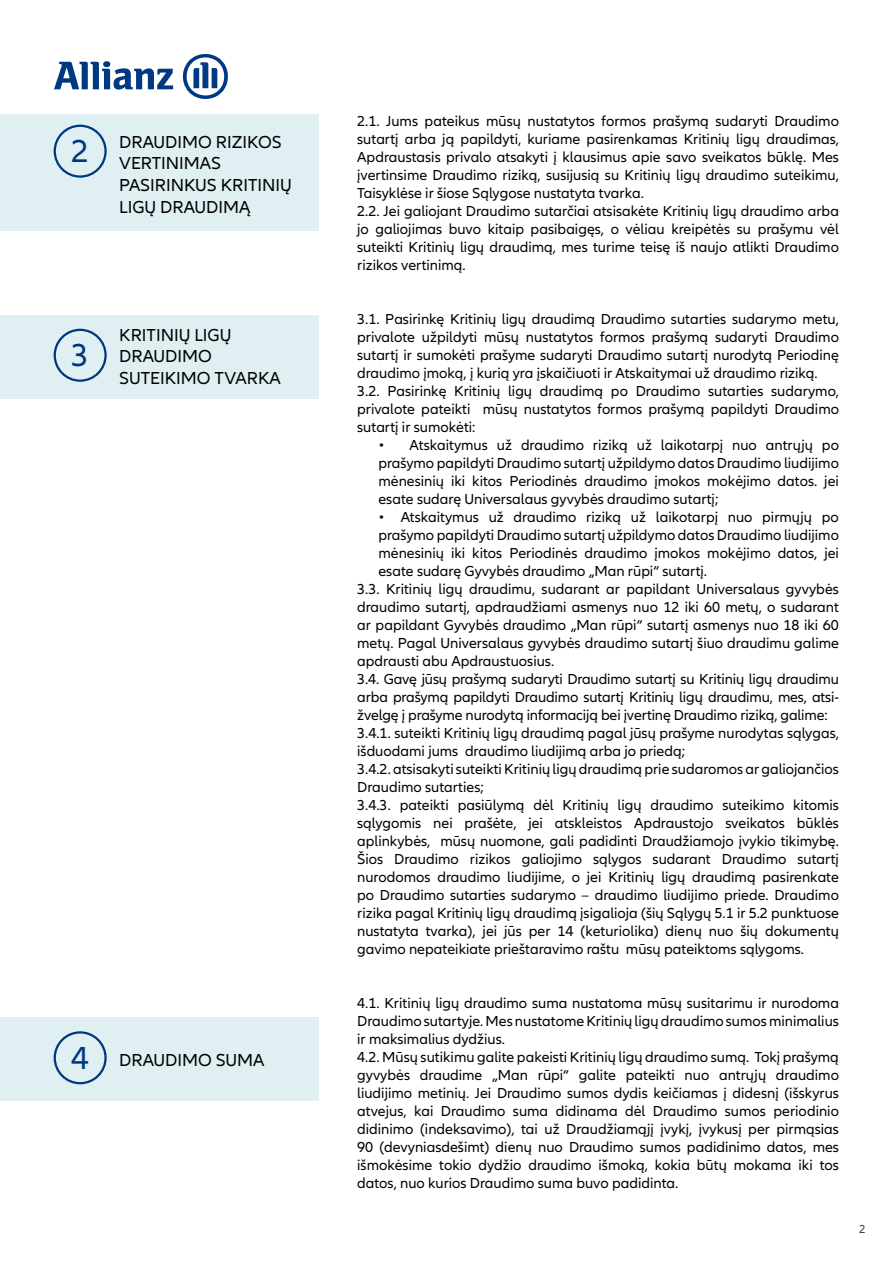
<style>
.page{position:relative;width:893px;height:1263px;background:#fff}
.page>*{position:absolute;margin:0;border:0;box-sizing:border-box;transform-origin:0 0}
.t1{font:33px "Allianz Neo";color:#003781}
.t2{font:18px/21.6px "Allianz Neo";color:#000}
.t3{font:15px/18px "Allianz Neo";color:#000}
.t4{font:12px "Allianz Neo";color:#414141}
</style>
<div class="page">
<svg style="left:54px;top:61px;width:119px;height:29px"></svg>
<svg style="left:183px;top:54px;width:45px;height:45px"></svg>
<div style="left:0;top:115px;width:318px;height:116px;background:#dfeff2"></div>
<div style="left:0;top:315px;width:318px;height:84px;background:#dfeff2"></div>
<div style="left:0;top:1017px;width:318px;height:84px;background:#dfeff2"></div>
<div style="left:54px;top:125px;width:53px;height:53px;border:2px solid #003781;border-radius:50%"></div>
<div style="left:54px;top:329px;width:53px;height:53px;border:2px solid #003781;border-radius:50%"></div>
<div style="left:54px;top:1031px;width:53px;height:53px;border:2px solid #003781;border-radius:50%"></div>
<h1 class="t1" style="left:71px;top:132px;width:19px">2</h1>
<p class="t2" style="left:119px;top:131px;width:174px">DRAUDIMO RIZIKOS<br>VERTINIMAS<br>PASIRINKUS KRITINIŲ<br>LIGŲ DRAUDIMĄ</p>
<h1 class="t1" style="left:71px;top:336px;width:19px">3</h1>
<p class="t2" style="left:119px;top:324px;width:163px">KRITINIŲ LIGŲ<br>DRAUDIMO<br>SUTEIKIMO TVARKA</p>
<h1 class="t1" style="left:71px;top:1039px;width:19px">4</h1>
<p class="t2" style="left:119px;top:1050px;width:147px">DRAUDIMO SUMA</p>
<p class="t3" style="left:357px;top:113px;width:483px">2.1. Jums pateikus mūsų nustatytos formos prašymą sudaryti Draudimo sutartį arba ją papildyti, kuriame pasirenkamas Kritinių ligų draudimas, Apdraustasis privalo atsakyti į klausimus apie savo sveikatos būklę. Mes įvertinsime Draudimo riziką, susijusią su Kritinių ligų draudimo suteikimu, Taisyklėse ir šiose Sąlygose nustatyta tvarka.<br>2.2. Jei galiojant Draudimo sutarčiai atsisakėte Kritinių ligų draudimo arba jo galiojimas buvo kitaip pasibaigęs, o vėliau kreipėtės su prašymu vėl suteikti Kritinių ligų draudimą, mes turime teisę iš naujo atlikti Draudimo rizikos vertinimą.</p>
<p class="t3" style="left:357px;top:311px;width:483px">3.1. Pasirinkę Kritinių ligų draudimą Draudimo sutarties sudarymo metu, privalote užpildyti mūsų nustatytos formos prašymą sudaryti Draudimo sutartį ir sumokėti prašyme sudaryti Draudimo sutartį nurodytą Periodinę draudimo įmoką, į kurią yra įskaičiuoti ir Atskaitymai už draudimo riziką.<br>3.2. Pasirinkę Kritinių ligų draudimą po Draudimo sutarties sudarymo, privalote pateikti mūsų nustatytos formos prašymą papildyti Draudimo sutartį ir sumokėti:</p>
<p class="t3" style="left:378px;top:437px;width:462px;text-align:justify">• Atskaitymus už draudimo riziką už laikotarpį nuo antrųjų po prašymo papildyti Draudimo sutartį užpildymo datos Draudimo liudijimo mėnesinių iki kitos Periodinės draudimo įmokos mokėjimo datos. jei esate sudarę Universalaus gyvybės draudimo sutartį;</p>
<p class="t3" style="left:378px;top:509px;width:462px">• Atskaitymus už draudimo riziką už laikotarpį nuo pirmųjų po</p>
<p class="t3" style="left:378px;top:527px;width:462px">prašymo papildyti Draudimo sutartį užpildymo datos Draudimo liudijimo</p>
<p class="t3" style="left:378px;top:545px;width:462px">mėnesinių iki kitos Periodinės draudimo įmokos mokėjimo datos, jei</p>
<p class="t3" style="left:378px;top:563px;width:330px">esate sudarę Gyvybės draudimo „Man rūpi“ sutartį.</p>
<p class="t3" style="left:357px;top:581px;width:483px">3.3. Kritinių ligų draudimu, sudarant ar papildant Universalaus gyvybės</p>
<p class="t3" style="left:357px;top:599px;width:483px">draudimo sutartį, apdraudžiami asmenys nuo 12 iki 60 metų, o sudarant</p>
<p class="t3" style="left:357px;top:617px;width:483px">ar papildant Gyvybės draudimo „Man rūpi“ sutartį asmenys nuo 18 iki 60</p>
<p class="t3" style="left:357px;top:635px;width:483px">metų. Pagal Universalaus gyvybės draudimo sutartį šiuo draudimu galime</p>
<p class="t3" style="left:357px;top:653px;width:199px">apdrausti abu Apdraustuosius.</p>
<p class="t3" style="left:357px;top:671px;width:483px">3.4. Gavę jūsų prašymą sudaryti Draudimo sutartį su Kritinių ligų draudimu</p>
<p class="t3" style="left:357px;top:689px;width:483px">arba prašymą papildyti Draudimo sutartį Kritinių ligų draudimu, mes, atsi-</p>
<p class="t3" style="left:357px;top:707px;width:472px">žvelgę į prašyme nurodytą informaciją bei įvertinę Draudimo riziką, galime:</p>
<p class="t3" style="left:357px;top:725px;width:483px">3.4.1. suteikti Kritinių ligų draudimą pagal jūsų prašyme nurodytas sąlygas,</p>
<p class="t3" style="left:357px;top:743px;width:329px">išduodami jums draudimo liudijimą arba jo priedą;</p>
<p class="t3" style="left:357px;top:761px;width:483px">3.4.2. atsisakyti suteikti Kritinių ligų draudimą prie sudaromos ar galiojančios</p>
<p class="t3" style="left:357px;top:779px;width:128px">Draudimo sutarties;</p>
<p class="t3" style="left:357px;top:797px;width:483px">3.4.3. pateikti pasiūlymą dėl Kritinių ligų draudimo suteikimo kitomis</p>
<p class="t3" style="left:357px;top:815px;width:483px">sąlygomis nei prašėte, jei atskleistos Apdraustojo sveikatos būklės</p>
<p class="t3" style="left:357px;top:833px;width:483px">aplinkybės, mūsų nuomone, gali padidinti Draudžiamojo įvykio tikimybę.</p>
<p class="t3" style="left:357px;top:851px;width:483px">Šios Draudimo rizikos galiojimo sąlygos sudarant Draudimo sutartį</p>
<p class="t3" style="left:357px;top:869px;width:483px">nurodomos draudimo liudijime, o jei Kritinių ligų draudimą pasirenkate</p>
<p class="t3" style="left:357px;top:887px;width:483px">po Draudimo sutarties sudarymo – draudimo liudijimo priede. Draudimo</p>
<p class="t3" style="left:357px;top:905px;width:483px">rizika pagal Kritinių ligų draudimą įsigalioja (šių Sąlygų 5.1 ir 5.2 punktuose</p>
<p class="t3" style="left:357px;top:923px;width:483px">nustatyta tvarka), jei jūs per 14 (keturiolika) dienų nuo šių dokumentų</p>
<p class="t3" style="left:357px;top:941px;width:448px">gavimo nepateikiate prieštaravimo raštu mūsų pateiktoms sąlygoms.</p>
<p class="t3" style="left:357px;top:995px;width:483px">4.1. Kritinių ligų draudimo suma nustatoma mūsų susitarimu ir nurodoma Draudimo sutartyje. Mes nustatome Kritinių ligų draudimo sumos minimalius ir maksimalius dydžius.<br>4.2. Mūsų sutikimu galite pakeisti Kritinių ligų draudimo sumą. Tokį prašymą gyvybės draudime „Man rūpi“ galite pateikti nuo antrųjų draudimo liudijimo metinių. Jei Draudimo sumos dydis keičiamas į didesnį (išskyrus atvejus, kai Draudimo suma didinama dėl Draudimo sumos periodinio didinimo (indeksavimo), tai už Draudžiamąjį įvykį, įvykusį per pirmąsias 90 (devyniasdešimt) dienų nuo Draudimo sumos padidinimo datos, mes išmokėsime tokio dydžio draudimo išmoką, kokia būtų mokama iki tos datos, nuo kurios Draudimo suma buvo padidinta.</p>
<p class="t4" style="left:859px;top:1222px;width:8px">2</p>
</div>
